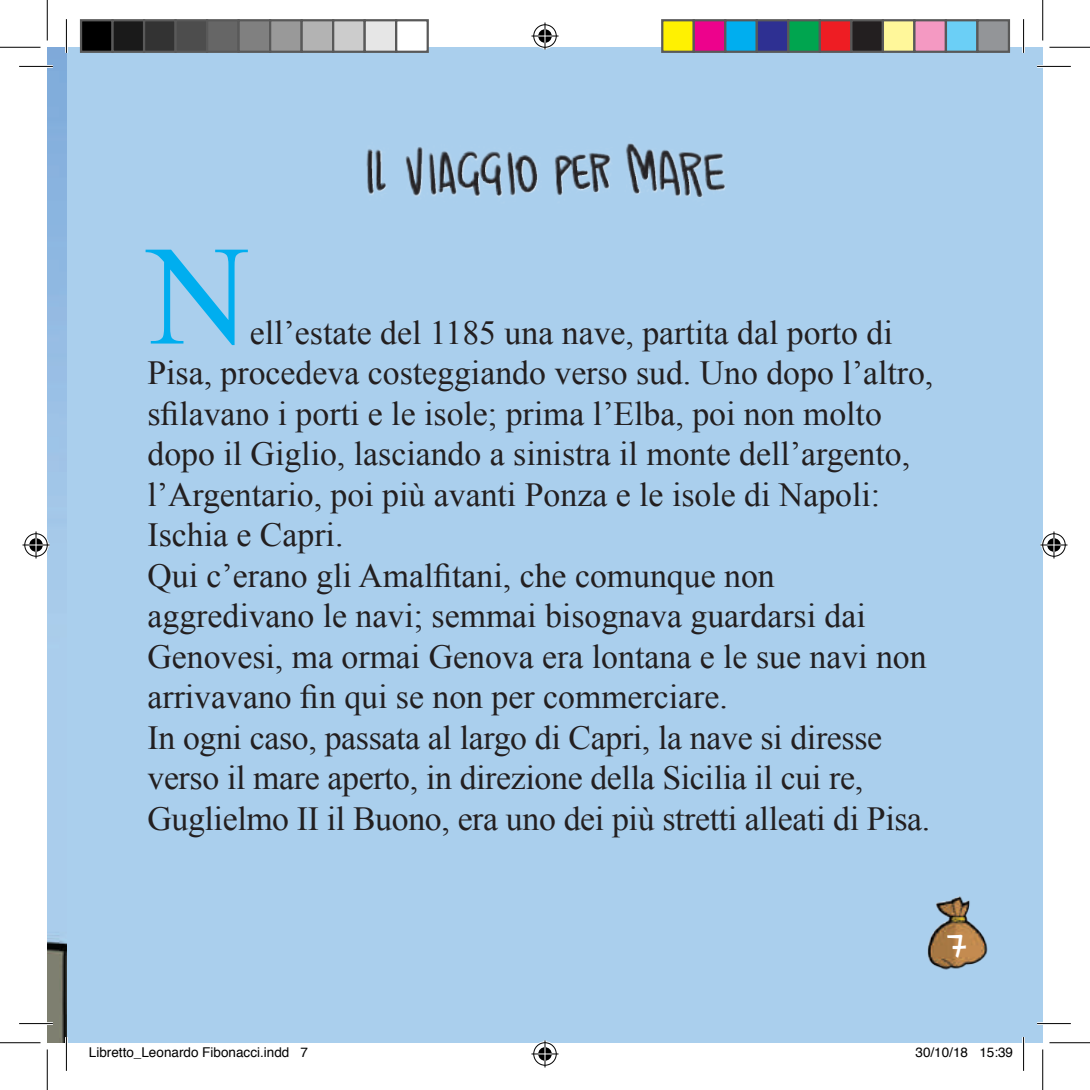
<style>
.page{position:relative;width:1090px;height:1090px;background:#fff}
.page>*{position:absolute;margin:0;border:0;box-sizing:border-box;transform-origin:0 0}
.t1{font:141.75px "Times New Roman";color:#00aeef}
.t2{font:33.75px/40.5px "Times New Roman";color:#231f20}
.t3{font:33.75px "Kleiner Flug";color:#fff}
.t4{font:13.5px "Helvetica";color:#000}
</style>
<div class="page">
<div style="left:47px;top:47px;width:995px;height:995px;background:#aacfed"></div>
<img style="left:927px;top:896px;width:61px;height:74px">
<img style="left:47px;top:47px;width:19px;height:995px">
<img style="left:366px;top:143px;width:360px;height:55px">
<hr style="left:19px;top:65px;width:34px;height:3px;background:#fff">
<hr style="left:1037px;top:65px;width:33px;height:3px;background:#fff">
<hr style="left:19px;top:1022px;width:34px;height:2px;background:#fff">
<hr style="left:1037px;top:1022px;width:33px;height:2px;background:#fff">
<hr style="left:65px;top:19px;width:3px;height:34px;background:#fff">
<hr style="left:65px;top:1037px;width:3px;height:33px;background:#fff">
<hr style="left:1022px;top:19px;width:2px;height:34px;background:#fff">
<hr style="left:1022px;top:1037px;width:2px;height:33px;background:#fff">
<hr style="left:19px;top:66px;width:34px;height:1px;background:#000">
<hr style="left:1037px;top:66px;width:33px;height:1px;background:#000">
<hr style="left:19px;top:1023px;width:34px;height:1px;background:#000">
<hr style="left:1037px;top:1023px;width:33px;height:1px;background:#000">
<hr style="left:66px;top:19px;width:1px;height:34px;background:#000">
<hr style="left:66px;top:1037px;width:1px;height:33px;background:#000">
<hr style="left:1023px;top:19px;width:1px;height:34px;background:#000">
<hr style="left:1023px;top:1037px;width:1px;height:33px;background:#000">
<hr style="left:0;top:47px;width:40px;height:1px;background:#000">
<hr style="left:1049px;top:47px;width:40px;height:1px;background:#000">
<hr style="left:0;top:1042px;width:40px;height:1px;background:#000">
<hr style="left:1049px;top:1042px;width:40px;height:1px;background:#000">
<hr style="left:47px;top:0;width:1px;height:40px;background:#000">
<hr style="left:47px;top:1049px;width:1px;height:40px;background:#000">
<hr style="left:1042px;top:0;width:1px;height:40px;background:#000">
<hr style="left:1042px;top:1049px;width:1px;height:40px;background:#000">
<svg style="left:531px;top:23px;width:27px;height:27px"></svg>
<svg style="left:531px;top:1040px;width:27px;height:27px"></svg>
<svg style="left:23px;top:531px;width:27px;height:27px"></svg>
<svg style="left:1040px;top:531px;width:27px;height:27px"></svg>
<div style="left:81px;top:20px;width:32px;height:32px;background:#000"></div>
<div style="left:80px;top:19px;width:34px;height:34px;border:2px solid #595959"></div>
<div style="left:113px;top:20px;width:31px;height:32px;background:#1a1a1a"></div>
<div style="left:111px;top:19px;width:34px;height:34px;border:2px solid #595959"></div>
<div style="left:144px;top:20px;width:32px;height:32px;background:#333"></div>
<div style="left:143px;top:19px;width:34px;height:34px;border:2px solid #595959"></div>
<div style="left:176px;top:20px;width:31px;height:32px;background:#4d4d4d"></div>
<div style="left:174px;top:19px;width:34px;height:34px;border:2px solid #595959"></div>
<div style="left:207px;top:20px;width:32px;height:32px;background:#666"></div>
<div style="left:206px;top:19px;width:34px;height:34px;border:2px solid #595959"></div>
<div style="left:239px;top:20px;width:31px;height:32px;background:#808080"></div>
<div style="left:237px;top:19px;width:34px;height:34px;border:2px solid #595959"></div>
<div style="left:270px;top:20px;width:32px;height:32px;background:#999"></div>
<div style="left:269px;top:19px;width:34px;height:34px;border:2px solid #595959"></div>
<div style="left:302px;top:20px;width:31px;height:32px;background:#b3b3b3"></div>
<div style="left:300px;top:19px;width:34px;height:34px;border:2px solid #595959"></div>
<div style="left:333px;top:20px;width:32px;height:32px;background:#ccc"></div>
<div style="left:332px;top:19px;width:34px;height:34px;border:2px solid #595959"></div>
<div style="left:365px;top:20px;width:31px;height:32px;background:#e6e6e6"></div>
<div style="left:363px;top:19px;width:34px;height:34px;border:2px solid #595959"></div>
<div style="left:396px;top:20px;width:32px;height:32px;background:#fff"></div>
<div style="left:395px;top:19px;width:34px;height:34px;border:2px solid #595959"></div>
<div style="left:662px;top:20px;width:31px;height:32px;background:#fff101"></div>
<div style="left:661px;top:19px;width:34px;height:34px;border:2px solid #595959"></div>
<div style="left:693px;top:20px;width:32px;height:32px;background:#ed028c"></div>
<div style="left:692px;top:19px;width:34px;height:34px;border:2px solid #595959"></div>
<div style="left:725px;top:20px;width:31px;height:32px;background:#00aeef"></div>
<div style="left:724px;top:19px;width:34px;height:34px;border:2px solid #595959"></div>
<div style="left:756px;top:20px;width:32px;height:32px;background:#2e3092"></div>
<div style="left:755px;top:19px;width:34px;height:34px;border:2px solid #595959"></div>
<div style="left:788px;top:20px;width:31px;height:32px;background:#00a54f"></div>
<div style="left:787px;top:19px;width:34px;height:34px;border:2px solid #595959"></div>
<div style="left:819px;top:20px;width:32px;height:32px;background:#ee1d23"></div>
<div style="left:818px;top:19px;width:34px;height:34px;border:2px solid #595959"></div>
<div style="left:851px;top:20px;width:31px;height:32px;background:#231f20"></div>
<div style="left:850px;top:19px;width:34px;height:34px;border:2px solid #595959"></div>
<div style="left:882px;top:20px;width:32px;height:32px;background:#fff79a"></div>
<div style="left:881px;top:19px;width:34px;height:34px;border:2px solid #595959"></div>
<div style="left:914px;top:20px;width:31px;height:32px;background:#f499c2"></div>
<div style="left:913px;top:19px;width:34px;height:34px;border:2px solid #595959"></div>
<div style="left:945px;top:20px;width:32px;height:32px;background:#6bcff6"></div>
<div style="left:944px;top:19px;width:34px;height:34px;border:2px solid #595959"></div>
<div style="left:977px;top:20px;width:31px;height:32px;background:#939598"></div>
<div style="left:976px;top:19px;width:34px;height:34px;border:2px solid #595959"></div>
<h1 class="t1" style="left:147px;top:201px;width:104px">N</h1>
<p class="t2" style="left:147px;top:311px;width:787px;text-indent:102px">ell’estate del 1185 una nave, partita dal porto di Pisa, procedeva costeggiando verso sud. Uno dopo l’altro, sfilavano i porti e le isole; prima l’Elba, poi non molto dopo il Giglio, lasciando a sinistra il monte dell’argento, l’Argentario, poi più avanti Ponza e le isole di Napoli:<br>Ischia e Capri.<br>Qui c’erano gli Amalfitani, che comunque non aggredivano le navi; semmai bisognava guardarsi dai Genovesi, ma ormai Genova era lontana e le sue navi non arrivavano fin qui se non per commerciare.<br>In ogni caso, passata al largo di Capri, la nave si diresse verso il mare aperto, in direzione della Sicilia il cui re, Guglielmo II il Buono, era uno dei più stretti alleati di Pisa.</p>
<p class="t3" style="left:948px;top:931px;width:19px">7</p>
<p class="t4" style="left:89px;top:1042px;width:221px">Libretto_Leonardo Fibonacci.indd 7</p>
<p class="t4" style="left:915px;top:1042px;width:99px">30/10/18 15:39</p>
</div>
